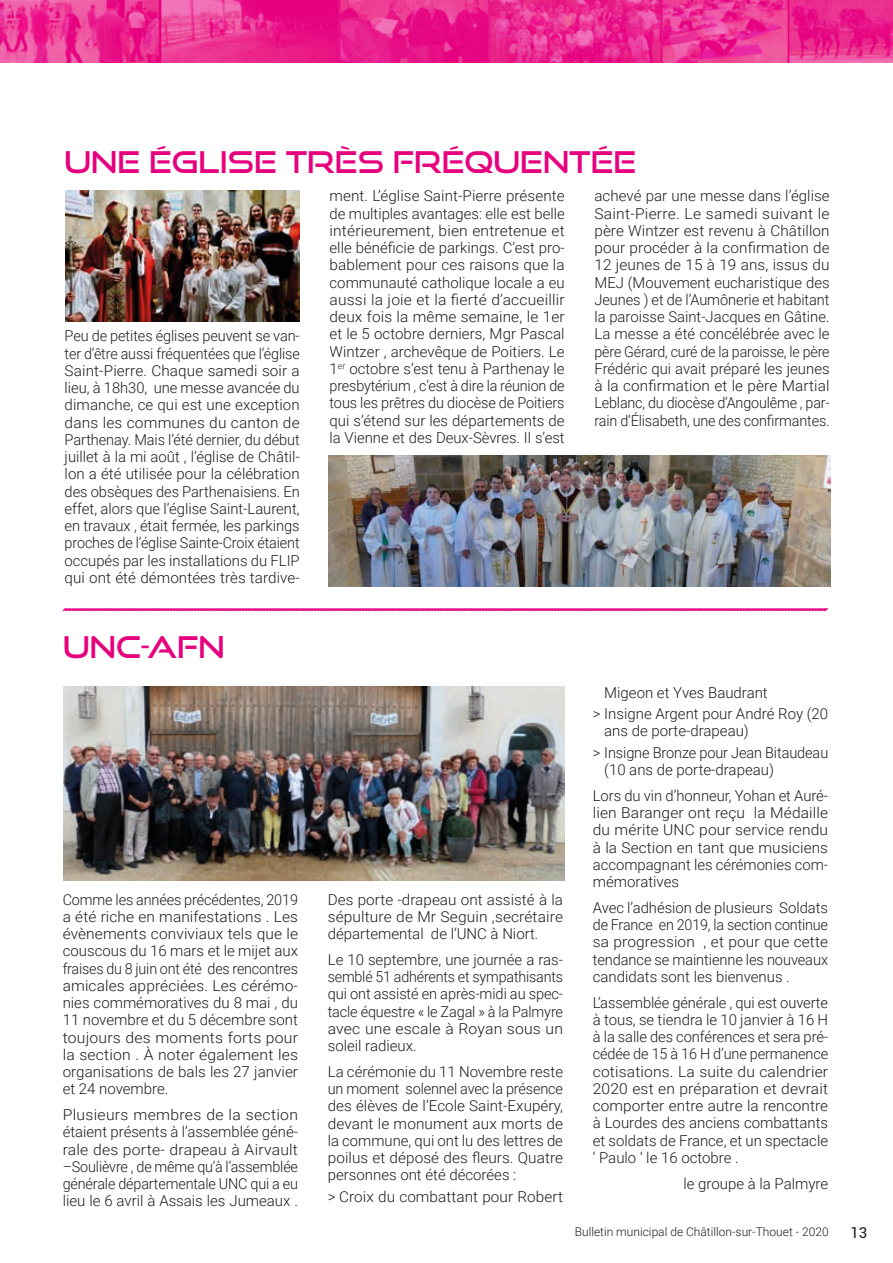
<style>
.page{position:relative;width:893px;height:1263px;background:#fff}
.page>*{position:absolute;margin:0;border:0;box-sizing:border-box;transform-origin:0 0}
.t1{font:30px "Good Times Rg";color:#e6007e}
.t2{font:300 15px/17.2px "Roboto";color:#1d1d1b;text-align:justify}
.t3{font:300 15px/17.2px "Roboto";color:#1d1d1b;text-align:justify;scale:.96 1}
.t4{font:300 15px/17.2px "Roboto";color:#1d1d1b;text-align:justify;scale:1.05 1}
.t5{font:300 15px/17.2px "Roboto";color:#1d1d1b;text-align:justify;scale:1.04 1}
.t6{font:15px "Roboto";color:#1d1d1b}
.t7{font:300 12px "Roboto";color:#1d1d1b}
</style>
<div class="page">
<img style="left:0;top:0;width:893px;height:63px">
<svg style="left:62px;top:608px;width:767px;height:4px"></svg>
<img style="left:63px;top:686px;width:501px;height:194px">
<img style="left:66px;top:190px;width:233px;height:132px">
<img style="left:328px;top:455px;width:502px;height:131px">
<h1 class="t1" style="left:65px;top:144px;width:573px">UNE ÉGLISE TRÈS FRÉQUENTÉE</h1>
<p class="t2" style="left:65px;top:327px;width:237px">Peu de petites églises peuvent se van&shy;ter d’être aussi fréquentées que l’église Saint-Pierre. Chaque samedi soir a lieu, à 18h30, une messe avancée du dimanche, ce qui est une exception dans les communes du canton de Parthenay. Mais l’été dernier, du début juillet à la mi août , l’église de Châtil&shy;lon a été utilisée pour la célébration des obsèques des Parthenaisiens. En effet, alors que l’église Saint-Laurent, en travaux , était fermée, les parkings proches de l’église Sainte-Croix étaient occupés par les installations du FLIP qui ont été démontées très tardive-</p>
<h1 class="t1" style="left:63px;top:628px;width:163px">UNC-AFN</h1>
<p class="t3" style="left:63px;top:890px;width:247px">Comme les années précédentes, 2019 a été riche en manifestations . Les évènements conviviaux tels que le couscous du 16 mars et le mijet aux fraises du 8 juin ont été des rencontres amicales appréciées. Les cérémo&shy;nies commémoratives du 8 mai , du 11 novembre et du 5 décembre sont toujours des moments forts pour la section . À noter également les organisations de bals les 27 janvier et 24 novembre.</p>
<p class="t4" style="left:63px;top:1105px;width:226px">Plusieurs membres de la section étaient présents à l’assemblée géné&shy;rale des porte- drapeau à Airvault –Soulièvre , de même qu’à l’assemblée générale départementale UNC qui a eu lieu le 6 avril à Assais les Jumeaux .</p>
<p class="t2" style="left:330px;top:187px;width:237px">ment. L’église Saint-Pierre présente de multiples avantages: elle est belle intérieurement, bien entretenue et elle bénéficie de parkings. C’est pro&shy;bablement pour ces raisons que la communauté catholique locale a eu aussi la joie et la fierté d’accueillir deux fois la même semaine, le 1er et le 5 octobre derniers, Mgr Pascal Wintzer , archevêque de Poitiers. Le 1<sup>er</sup> octobre s’est tenu à Parthenay le presbytérium , c’est à dire la réunion de tous les prêtres du diocèse de Poitiers qui s’étend sur les départements de la Vienne et des Deux-Sèvres. Il s’est</p>
<p class="t2" style="left:594px;top:187px;width:237px">achevé par une messe dans l’église Saint-Pierre. Le samedi suivant le père Wintzer est revenu à Châtillon pour procéder à la confirmation de 12 jeunes de 15 à 19 ans, issus du MEJ (Mouvement eucharistique des Jeunes ) et de l’Aumônerie et habitant la paroisse Saint-Jacques en Gâtine.<br>La messe a été concélébrée avec le père Gérard, curé de la paroisse, le père Frédéric qui avait préparé les jeunes à la confirmation et le père Martial Leblanc, du diocèse d’Angoulême , par&shy;rain d’Élisabeth, une des confirmantes.</p>
<p class="t2" style="left:328px;top:890px;width:237px">Des porte -drapeau ont assisté à la sépulture de Mr Seguin ,secrétaire départemental de l’UNC à Niort.</p>
<p class="t2" style="left:328px;top:950px;width:237px">Le 10 septembre, une journée a ras&shy;semblé 51 adhérents et sympathisants qui ont assisté en après-midi au spec&shy;tacle équestre « le Zagal » à la Palmyre avec une escale à Royan sous un soleil radieux.</p>
<p class="t2" style="left:328px;top:1062px;width:237px">La cérémonie du 11 Novembre reste un moment solennel avec la présence des élèves de l’Ecole Saint-Exupéry, devant le monument aux morts de la commune, qui ont lu des lettres de poilus et déposé des fleurs. Quatre personnes ont été décorées :</p>
<p class="t2" style="left:328px;top:1187px;width:237px">&gt; Croix du combattant pour Robert</p>
<p class="t2" style="left:593px;top:681px;width:237px;line-height:21.5px;text-indent:11px">Migeon et Yves Baudrant<br>&gt; Insigne Argent pour André Roy (20</p>
<p class="t2" style="left:593px;top:720px;width:237px;line-height:21.5px;text-indent:11px">ans de porte-drapeau)<br>&gt; Insigne Bronze pour Jean Bitaudeau</p>
<p class="t2" style="left:593px;top:756px;width:237px;line-height:25.8px;text-indent:11px">(10 ans de porte-drapeau)<br>Lors du vin d’honneur, Yohan et Auré-</p>
<p class="t5" style="left:593px;top:804px;width:228px">lien Baranger ont reçu la Médaille du mérite UNC pour service rendu à la Section en tant que musiciens accompagnant les cérémonies com&shy;mémoratives</p>
<p class="t2" style="left:593px;top:898px;width:237px">Avec l’adhésion de plusieurs Soldats de France en 2019, la section continue sa progression , et pour que cette tendance se maintienne les nouveaux candidats sont les bienvenus .</p>
<p class="t2" style="left:593px;top:993px;width:237px">L’assemblée générale , qui est ouverte à tous, se tiendra le 10 janvier à 16 H à la salle des conférences et sera pré&shy;cédée de 15 à 16 H d’une permanence cotisations. La suite du calendrier 2020 est en préparation et devrait comporter entre autre la rencontre à Lourdes des anciens combattants et soldats de France, et un spectacle ‘ Paulo ‘ le 16 octobre .</p>
<p class="t2" style="left:683px;top:1174px;width:146px">le groupe à la Palmyre</p>
<p class="t7" style="left:575px;top:1223px;width:255px">Bulletin municipal de Châtillon-sur-Thouet - 2020</p>
<p class="t6" style="left:850px;top:1222px;width:18px">13</p>
</div>
